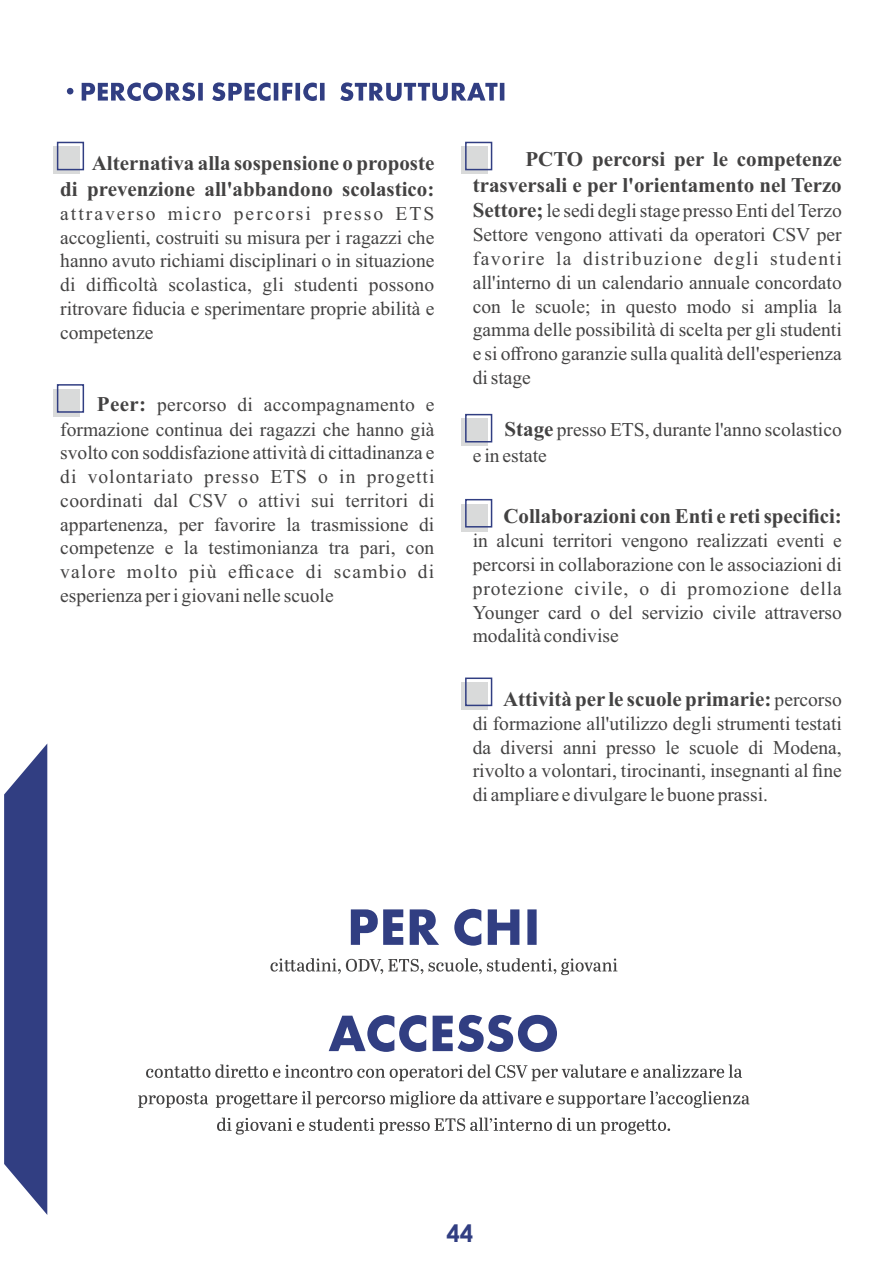
<style>
.page{position:relative;width:893px;height:1263px;background:#fff}
.page>*{position:absolute;margin:0;border:0;box-sizing:border-box;transform-origin:0 0}
.t1{font:700 24px "Century Gothic";color:#313e82}
.t2{font:700 21px/25.7px "Times New Roman";color:#434242;text-align:right}
.t3{font:19.5px/23.9px "Times New Roman";color:#434242;text-align:justify}
.s1{font-weight:700;font-size:21px}
.s2{font-weight:400;font-size:19.5px}
</style>
<div class="page">
<svg style="left:67px;top:82px;width:437px;height:19px"></svg>
<svg style="left:4px;top:744px;width:43px;height:471px;background:#47538f"></svg>
<svg style="left:351px;top:909px;width:186px;height:37px"></svg>
<svg style="left:270px;top:958px;width:347px;height:17px"></svg>
<svg style="left:329px;top:1015px;width:228px;height:37px"></svg>
<svg style="left:146px;top:1064px;width:596px;height:17px"></svg>
<svg style="left:138px;top:1091px;width:612px;height:17px"></svg>
<svg style="left:217px;top:1117px;width:453px;height:17px"></svg>
<div style="left:53px;top:146px;width:27px;height:28px;background:#d9dada"></div>
<div style="left:57px;top:142px;width:27px;height:28px;border:2px solid #313e82"></div>
<div style="left:461px;top:146px;width:27px;height:28px;background:#d9dada"></div>
<div style="left:465px;top:142px;width:27px;height:28px;border:2px solid #313e82"></div>
<div style="left:53px;top:389px;width:27px;height:28px;background:#d9dada"></div>
<div style="left:57px;top:384px;width:27px;height:29px;border:2px solid #313e82"></div>
<div style="left:461px;top:418px;width:27px;height:28px;background:#d9dada"></div>
<div style="left:465px;top:414px;width:27px;height:28px;border:2px solid #313e82"></div>
<div style="left:461px;top:682px;width:27px;height:28px;background:#d9dada"></div>
<div style="left:465px;top:677px;width:27px;height:29px;border:2px solid #313e82"></div>
<div style="left:461px;top:504px;width:27px;height:27px;background:#d9dada"></div>
<div style="left:465px;top:499px;width:27px;height:28px;border:2px solid #313e82"></div>
<p class="t2" style="left:60px;top:153px;width:376px">Alternativa alla sospensione o proposte<br>di prevenzione all'abbandono scolastico:</p>
<p class="t3" style="left:60px;top:203px;width:376px">attraverso micro percorsi presso ETS accoglienti, costruiti su misura per i ragazzi che hanno avuto richiami disciplinari o in situazione di difficoltà scolastica, gli studenti possono ritrovare fiducia e sperimentare proprie abilità e competenze</p>
<p class="t3" style="left:60px;top:395px;width:376px;text-indent:37px"><span class="s1">Peer:</span> percorso di accompagnamento e formazione continua dei ragazzi che hanno già svolto con soddisfazione attività di cittadinanza e di volontariato presso ETS o in progetti coordinati dal CSV o attivi sui territori di appartenenza, per favorire la trasmissione di competenze e la testimonianza tra pari, con valore molto più efficace di scambio di esperienza per i giovani nelle scuole</p>
<p class="t2" style="left:473px;top:148px;width:371px">PCTO percorsi per le competenze trasversali e per l'orientamento nel Terzo</p>
<p class="t3" style="left:473px;top:201px;width:371px"><span class="s1">Settore;</span>le sedi degli stage presso Enti del Terzo Settore vengono attivati da operatori CSV per favorire la distribuzione degli studenti all'interno di un calendario annuale concordato con le scuole; in questo modo si amplia la gamma delle possibilità di scelta per gli studenti e si offrono garanzie sulla qualità dell'esperienza di stage</p>
<p class="t3" style="left:473px;top:418px;width:371px;line-height:26.2px;text-indent:32px"><span class="s1">Stage</span> presso ETS, durante l'anno scolastico e in estate</p>
<p class="t2" style="left:503px;top:505px;width:340px">Collaborazioni con Enti e reti specifici:</p>
<p class="t3" style="left:473px;top:531px;width:371px">in alcuni territori vengono realizzati eventi e percorsi in collaborazione con le associazioni di protezione civile, o di promozione della Younger card o del servizio civile attraverso modalità condivise</p>
<p class="t2" style="left:503px;top:688px;width:340px">Attività per le scuole primarie: <span class="s2">percorso</span></p>
<p class="t3" style="left:473px;top:713px;width:371px">di formazione all'utilizzo degli strumenti testati da diversi anni presso le scuole di Modena, rivolto a volontari, tirocinanti, insegnanti al fine di ampliare e divulgare le buone prassi.</p>
<p class="t1" style="left:446px;top:1224px;width:28px">44</p>
</div>
